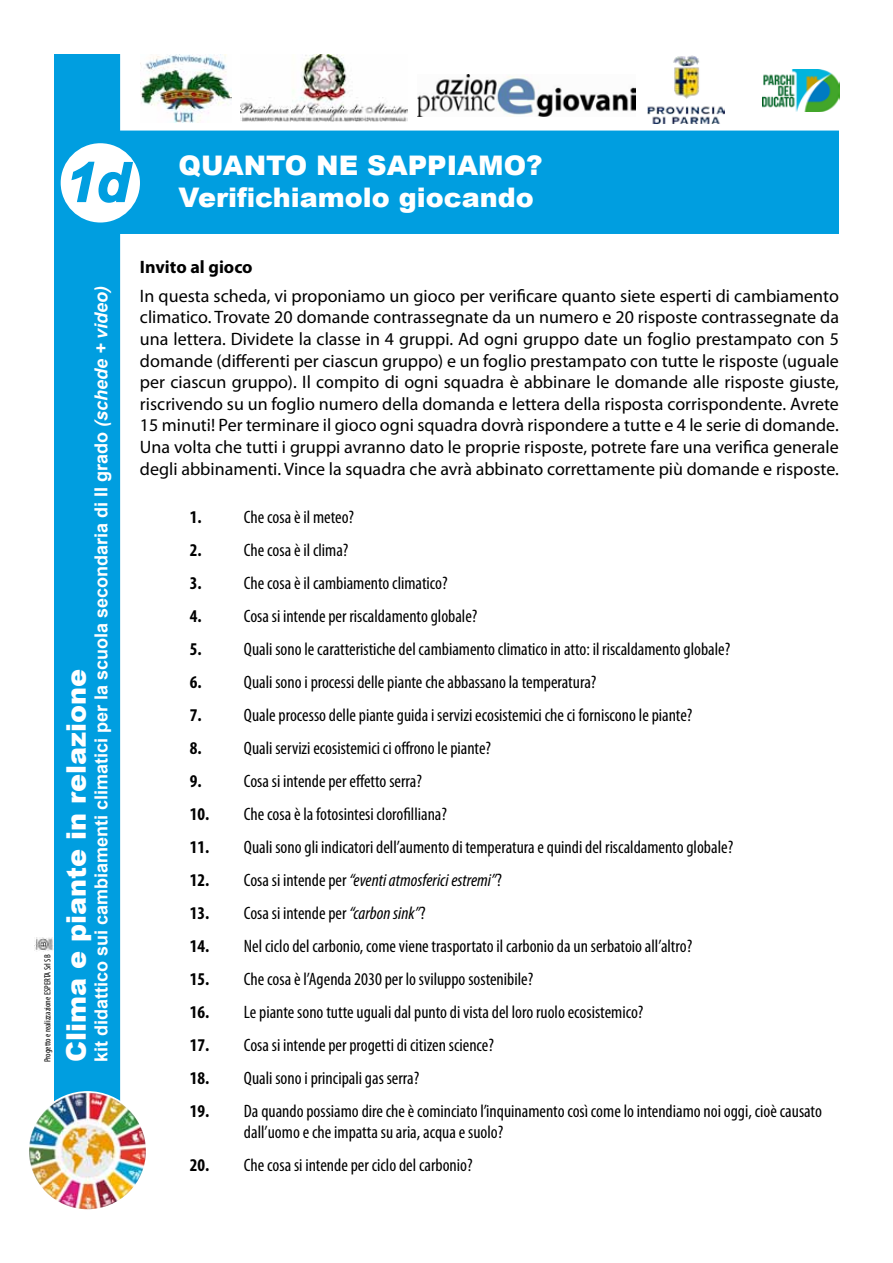
<style>
.page{position:relative;width:893px;height:1263px;background:#fff}
.page>*{position:absolute;margin:0;border:0;box-sizing:border-box;transform-origin:0 0}
.t1{font:900 27px/32.4px "Arial";color:#fff}
.t2{font:condensed 18px/21.6px "Myriad Pro";color:#000}
.t3{font:18px/21.6px "Myriad Pro";color:#000;text-align:justify}
.t4{font:700 18px "Arial";color:#fff}
.t5{font:italic condensed 18px "Myriad Pro";color:#000}
.t6{font:700 18px "Myriad Pro";color:#000}
.t7{font:condensed 9px "Myriad Pro";color:#000}
.s1{font-style:italic}
.s2{font-weight:700}
.s3{font-weight:700;font-style:normal}
.s4{font-style:normal}
</style>
<div class="page">
<div style="left:54px;top:131px;width:785px;height:103px;background:#009ee0"></div>
<div style="left:54px;top:54px;width:66px;height:1143px;background:#009ee0"></div>
<img style="left:647px;top:56px;width:77px;height:68px">
<img style="left:762px;top:69px;width:77px;height:42px">
<img style="left:240px;top:54px;width:167px;height:68px">
<img style="left:140px;top:54px;width:91px;height:69px">
<img style="left:417px;top:74px;width:219px;height:43px">
<div style="left:61px;top:143px;width:79px;height:79px;background:#fff;border-radius:50%"></div>
<svg style="left:71px;top:161px;width:63px;height:42px"></svg>
<img style="left:28px;top:1092px;width:119px;height:118px;border-radius:59px">
<div style="left:27px;top:1091px;width:120px;height:120px;border:2px solid #fff;border-radius:50%"></div>
<img style="left:35px;top:938px;width:19px;height:14px">
<h1 class="t1" style="left:66px;top:148px;width:478px;text-indent:113px">QUANTO NE SAPPIAMO?<br><sup>1d</sup> Verifichiamolo giocando</h1>
<p class="t7" style="left:42px;top:1062px;width:109px;rotate:-90deg">Progetto e realizzazione ESPERTA Srl SB</p>
<p class="t4" style="left:89px;top:1062px;width:780px;rotate:-90deg">kit didattico sui cambiamenti climatici per la scuola secondaria di II grado <span class="s1">(schede + video)</span></p>
<h1 class="t1" style="left:59px;top:1062px;width:395px;rotate:-90deg">Clima e piante in relazione</h1>
<p class="t6" style="left:140px;top:255px;width:114px">Invito al gioco</p>
<p class="t3" style="left:140px;top:285px;width:701px">In questa scheda, vi proponiamo un gioco per verificare quanto siete esperti di cambiamento climatico. Trovate 20 domande contrassegnate da un numero e 20 risposte contrassegnate da una lettera. Dividete la classe in 4 gruppi. Ad ogni gruppo date un foglio prestampato con 5 domande (differenti per ciascun gruppo) e un foglio prestampato con tutte le risposte (uguale per ciascun gruppo). Il compito di ogni squadra è abbinare le domande alle risposte giuste, riscrivendo su un foglio numero della domanda e lettera della risposta corrispondente. Avrete 15 minuti! Per terminare il gioco ogni squadra dovrà rispondere a tutte e 4 le serie di domande.<br>Una volta che tutti i gruppi avranno dato le proprie risposte, potrete fare una verifica generale degli abbinamenti. Vince la squadra che avrà abbinato correttamente più domande e risposte.</p>
<p class="t2" style="left:190px;top:506px;width:166px"><span class="s2">1.</span> Che cosa è il meteo?</p>
<p class="t2" style="left:190px;top:539px;width:160px"><span class="s2">2.</span> Che cosa è il clima?</p>
<p class="t2" style="left:190px;top:572px;width:259px"><span class="s2">3.</span> Che cosa è il cambiamento climatico?</p>
<p class="t2" style="left:190px;top:605px;width:289px"><span class="s2">4.</span> Cosa si intende per riscaldamento globale?</p>
<p class="t2" style="left:190px;top:638px;width:542px"><span class="s2">5.</span> Quali sono le caratteristiche del cambiamento climatico in atto: il riscaldamento globale?</p>
<p class="t2" style="left:190px;top:671px;width:408px"><span class="s2">6.</span> Quali sono i processi delle piante che abbassano la temperatura?</p>
<p class="t2" style="left:190px;top:704px;width:504px"><span class="s2">7.</span> Quale processo delle piante guida i servizi ecosistemici che ci forniscono le piante?</p>
<p class="t2" style="left:190px;top:737px;width:303px"><span class="s2">8.</span> Quali servizi ecosistemici ci offrono le piante?</p>
<p class="t2" style="left:190px;top:770px;width:234px"><span class="s2">9.</span> Cosa si intende per effetto serra?</p>
<p class="t2" style="left:190px;top:803px;width:259px"><span class="s2">10.</span> Che cosa è la fotosintesi clorofilliana?</p>
<p class="t2" style="left:190px;top:836px;width:545px"><span class="s2">11.</span> Quali sono gli indicatori dell’aumento di temperatura e quindi del riscaldamento globale?</p>
<p class="t5" style="left:190px;top:869px;width:313px"><span class="s3">12.</span> <span class="s4">Cosa si intende per</span> “eventi atmosferici estremi”<span class="s4">?</span></p>
<p class="t2" style="left:190px;top:902px;width:237px"><span class="s2">13.</span> Cosa si intende per <span class="s1">“carbon sink”</span>?</p>
<p class="t2" style="left:190px;top:935px;width:504px"><span class="s2">14.</span> Nel ciclo del carbonio, come viene trasportato il carbonio da un serbatoio all’altro?</p>
<p class="t2" style="left:190px;top:968px;width:345px"><span class="s2">15.</span> Che cosa è l’Agenda 2030 per lo sviluppo sostenibile?</p>
<p class="t2" style="left:190px;top:1001px;width:455px"><span class="s2">16.</span> Le piante sono tutte uguali dal punto di vista del loro ruolo ecosistemico?</p>
<p class="t2" style="left:190px;top:1034px;width:306px"><span class="s2">17.</span> Cosa si intende per progetti di citizen science?</p>
<p class="t2" style="left:190px;top:1067px;width:231px"><span class="s2">18.</span> Quali sono i principali gas serra?</p>
<p class="t2" style="left:244px;top:1100px;width:579px;text-indent:-54px"><span class="s2">19.</span> Da quando possiamo dire che è cominciato l’inquinamento così come lo intendiamo noi oggi, cioè causato dall’uomo e che impatta su aria, acqua e suolo?</p>
<p class="t2" style="left:190px;top:1154px;width:284px"><span class="s2">20.</span> Che cosa si intende per ciclo del carbonio?</p>
</div>
